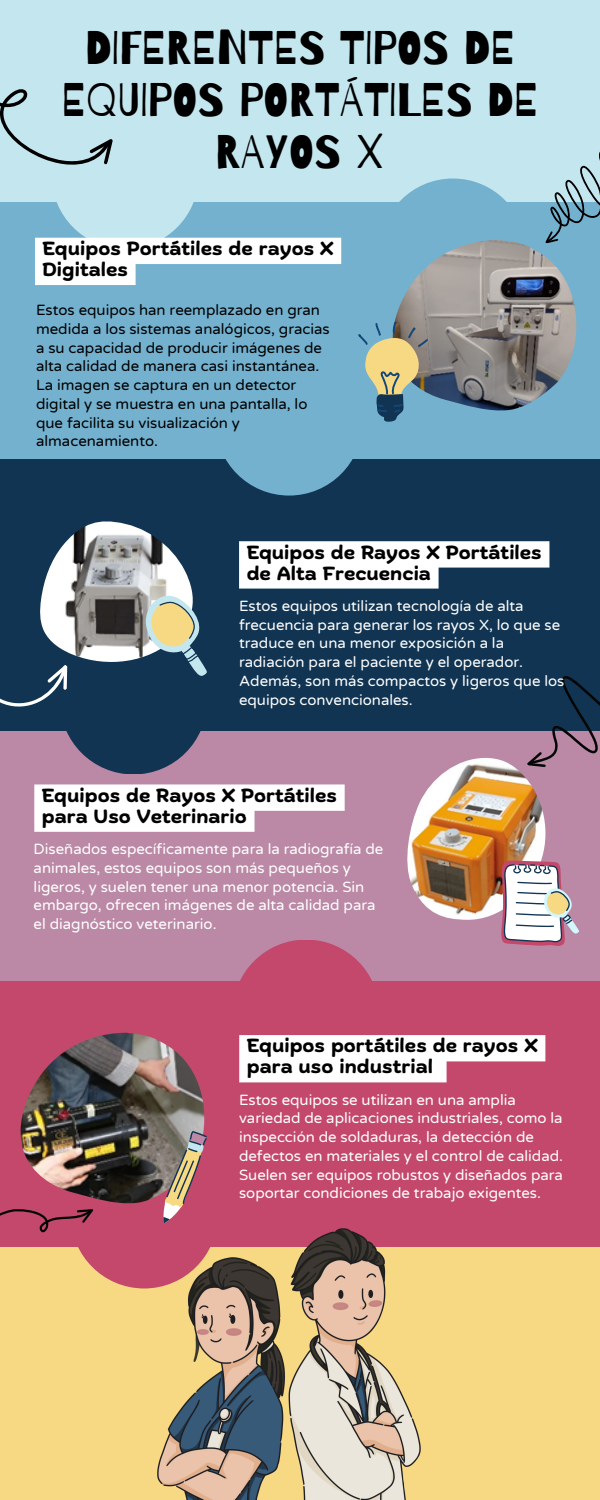
<style>
.page{position:relative;width:600px;height:1500px;background:#f8d983}
.page>*{position:absolute;margin:0;border:0;box-sizing:border-box;transform-origin:0 0}
.t1{font:47px/51.8px "Barrio";color:#000;text-align:center}
.t2{font:700 19px/21px "Biski";color:#000}
.t3{font:15px/18.8px "Varela Round";color:#fff}
.t4{font:15px/18.8px "Varela Round";color:#000}
</style>
<div class="page">
<div style="left:0;top:0;width:600px;height:244px;background:#c4e7ef"></div>
<div style="left:379px;top:178px;width:147px;height:147px;background:#73b1cf;border-radius:50%"></div>
<div style="left:0;top:731px;width:600px;height:262px;background:#bb89a6"></div>
<div style="left:0;top:456px;width:600px;height:275px;background:#103452"></div>
<div style="left:60px;top:628px;width:147px;height:146px;background:#103452;border-radius:50%"></div>
<div style="left:0;top:202px;width:600px;height:257px;background:#73b1cf"></div>
<div style="left:52px;top:102px;width:147px;height:147px;background:#c4e7ef;border-radius:50%"></div>
<div style="left:216px;top:349px;width:147px;height:147px;background:#73b1cf;border-radius:50%"></div>
<div style="left:71px;top:1142px;width:147px;height:146px;background:#c3486c;border-radius:50%"></div>
<div style="left:0;top:981px;width:600px;height:266px;background:#c3486c"></div>
<div style="left:233px;top:940px;width:146px;height:147px;background:#c3486c;border-radius:50%"></div>
<svg style="left:0;top:89px;width:113px;height:76px"></svg>
<img style="left:395px;top:240px;width:181px;height:171px">
<svg style="left:358px;top:321px;width:70px;height:101px"></svg>
<img style="left:40px;top:521px;width:152px;height:141px">
<img style="left:407px;top:758px;width:138px;height:162px">
<svg style="left:541px;top:152px;width:59px;height:92px"></svg>
<svg style="left:144px;top:590px;width:63px;height:86px"></svg>
<svg style="left:501px;top:861px;width:78px;height:85px"></svg>
<img style="left:20px;top:1033px;width:185px;height:170px">
<svg style="left:163px;top:1131px;width:44px;height:92px"></svg>
<svg style="left:0;top:620px;width:77px;height:87px"></svg>
<svg style="left:500px;top:676px;width:100px;height:124px"></svg>
<svg style="left:0;top:1209px;width:93px;height:23px"></svg>
<img style="left:158px;top:1229px;width:262px;height:271px">
<svg style="left:35px;top:238px;width:306px;height:47px"></svg>
<svg style="left:239px;top:541px;width:310px;height:48px"></svg>
<svg style="left:34px;top:784px;width:311px;height:48px"></svg>
<svg style="left:239px;top:1035px;width:306px;height:47px"></svg>
<h1 class="t1" style="left:61px;top:23px;width:479px">DIFERENTES TIPOS DE<br>EQUIPOS PORTÁTILES DE<br>RAYOS X</h1>
<p class="t2" style="left:43px;top:240px;width:293px">Equipos Portátiles de rayos X<br>Digitales</p>
<p class="t4" style="left:36px;top:301px;width:295px">Estos equipos han reemplazado en gran medida a los sistemas analógicos, gracias a su capacidad de producir imágenes de alta calidad de manera casi instantánea.<br>La imagen se captura en un detector digital y se muestra en una pantalla, lo que facilita su visualización y almacenamiento.</p>
<p class="t2" style="left:247px;top:543px;width:297px">Equipos de Rayos X Portátiles de Alta Frecuencia</p>
<p class="t3" style="left:239px;top:597px;width:327px">Estos equipos utilizan tecnología de alta frecuencia para generar los rayos X, lo que se traduce en una menor exposición a la radiación para el paciente y el operador.<br>Además, son más compactos y ligeros que los equipos convencionales.</p>
<h2 class="t2" style="left:42px;top:787px;width:297px">Equipos de Rayos X Portátiles para Uso Veterinario</h2>
<p class="t3" style="left:34px;top:840px;width:351px">Diseñados específicamente para la radiografía de animales, estos equipos son más pequeños y ligeros, y suelen tener una menor potencia. Sin embargo, ofrecen imágenes de alta calidad para el diagnóstico veterinario.</p>
<p class="t2" style="left:247px;top:1037px;width:292px">Equipos portátiles de rayos X para uso industrial</p>
<h2 class="t3" style="left:239px;top:1090px;width:326px">Estos equipos se utilizan en una amplia variedad de aplicaciones industriales, como la inspección de soldaduras, la detección de defectos en materiales y el control de calidad.<br>Suelen ser equipos robustos y diseñados para soportar condiciones de trabajo exigentes.</h2>
</div>
